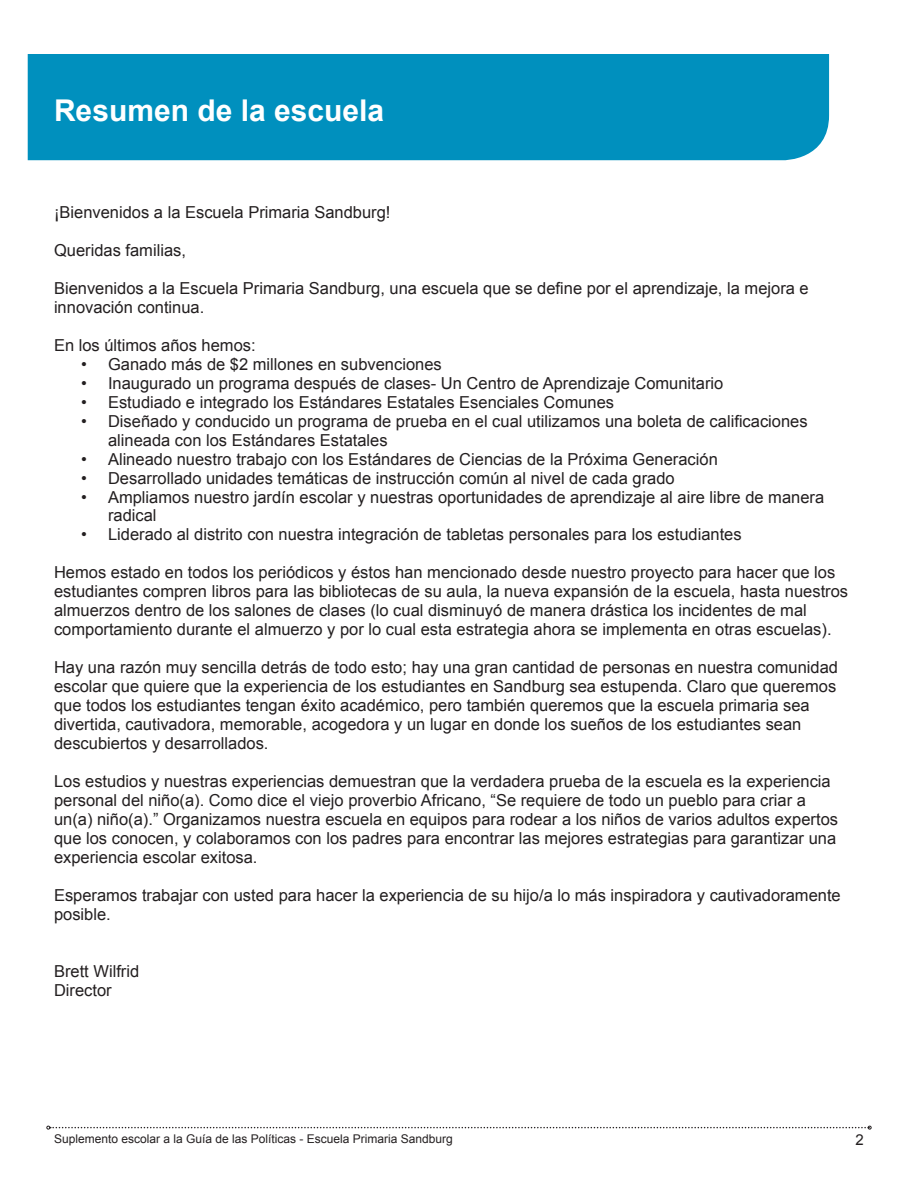
<style>
.page{position:relative;width:918px;height:1188px;background:#fff}
.page>*{position:absolute;margin:0;border:0;box-sizing:border-box;transform-origin:0 0}
.t1{font:700 30px "Arial";color:#fff}
.t2{font:16.5px/19px "Arial";color:#231f20}
.t3{font:15px "Arial";color:#231f20}
.t4{font:12px "Arial";color:#231f20}
</style>
<div class="page">
<svg style="left:46px;top:1126px;width:826px;height:4px"></svg>
<div style="left:28px;top:54px;width:801px;height:106px;background:#0090be"></div>
<p class="t1" style="left:54px;top:90px;width:332px">Resumen de la escuela</p>
<p class="t2" style="left:54px;top:203px;width:338px">¡Bienvenidos a la Escuela Primaria Sandburg!</p>
<p class="t2" style="left:54px;top:241px;width:134px">Queridas familias,</p>
<p class="t2" style="left:54px;top:279px;width:756px">Bienvenidos a la Escuela Primaria Sandburg, una escuela que se define por el aprendizaje, la mejora e innovación continua.</p>
<p class="t2" style="left:54px;top:336px;width:203px">En los últimos años hemos:</p>
<p class="t2" style="left:81px;top:355px;width:362px">• Ganado más de $2 millones en subvenciones</p>
<p class="t2" style="left:81px;top:374px;width:644px">• Inaugurado un programa después de clases- Un Centro de Aprendizaje Comunitario</p>
<p class="t2" style="left:81px;top:392px;width:535px">• Estudiado e integrado los Estándares Estatales Esenciales Comunes</p>
<p class="t2" style="left:108px;top:412px;width:701px;text-indent:-27px">• Diseñado y conducido un programa de prueba en el cual utilizamos una boleta de calificaciones alineada con los Estándares Estatales</p>
<p class="t2" style="left:81px;top:449px;width:638px">• Alineado nuestro trabajo con los Estándares de Ciencias de la Próxima Generación</p>
<p class="t2" style="left:81px;top:468px;width:595px">• Desarrollado unidades temáticas de instrucción común al nivel de cada grado</p>
<p class="t2" style="left:108px;top:487px;width:718px;text-indent:-27px">• Ampliamos nuestro jardín escolar y nuestras oportunidades de aprendizaje al aire libre de manera radical</p>
<p class="t2" style="left:81px;top:525px;width:662px">• Liderado al distrito con nuestra integración de tabletas personales para los estudiantes</p>
<p class="t2" style="left:54px;top:563px;width:796px">Hemos estado en todos los periódicos y éstos han mencionado desde nuestro proyecto para hacer que los estudiantes compren libros para las bibliotecas de su aula, la nueva expansión de la escuela, hasta nuestros almuerzos dentro de los salones de clases (lo cual disminuyó de manera drástica los incidentes de mal comportamiento durante el almuerzo y por lo cual esta estrategia ahora se implementa en otras escuelas).</p>
<p class="t2" style="left:54px;top:658px;width:786px">Hay una razón muy sencilla detrás de todo esto; hay una gran cantidad de personas en nuestra comunidad escolar que quiere que la experiencia de los estudiantes en Sandburg sea estupenda. Claro que queremos que todos los estudiantes tengan éxito académico, pero también queremos que la escuela primaria sea divertida, cautivadora, memorable, acogedora y un lugar en donde los sueños de los estudiantes sean descubiertos y desarrollados.</p>
<p class="t2" style="left:54px;top:772px;width:786px">Los estudios y nuestras experiencias demuestran que la verdadera prueba de la escuela es la experiencia personal del niño(a). Como dice el viejo proverbio Africano, “Se requiere de todo un pueblo para criar a un(a) niño(a).” Organizamos nuestra escuela en equipos para rodear a los niños de varios adultos expertos que los conocen, y colaboramos con los padres para encontrar las mejores estrategias para garantizar una experiencia escolar exitosa.</p>
<p class="t2" style="left:54px;top:886px;width:788px">Esperamos trabajar con usted para hacer la experiencia de su hijo/a lo más inspiradora y cautivadoramente posible.</p>
<p class="t2" style="left:54px;top:962px;width:87px">Brett Wilfrid</p>
<p class="t2" style="left:54px;top:981px;width:59px">Director</p>
<p class="t4" style="left:54px;top:1131px;width:400px">Suplemento escolar a la Guía de las Políticas - Escuela Primaria Sandburg</p>
<p class="t3" style="left:856px;top:1130px;width:10px">2</p>
</div>
